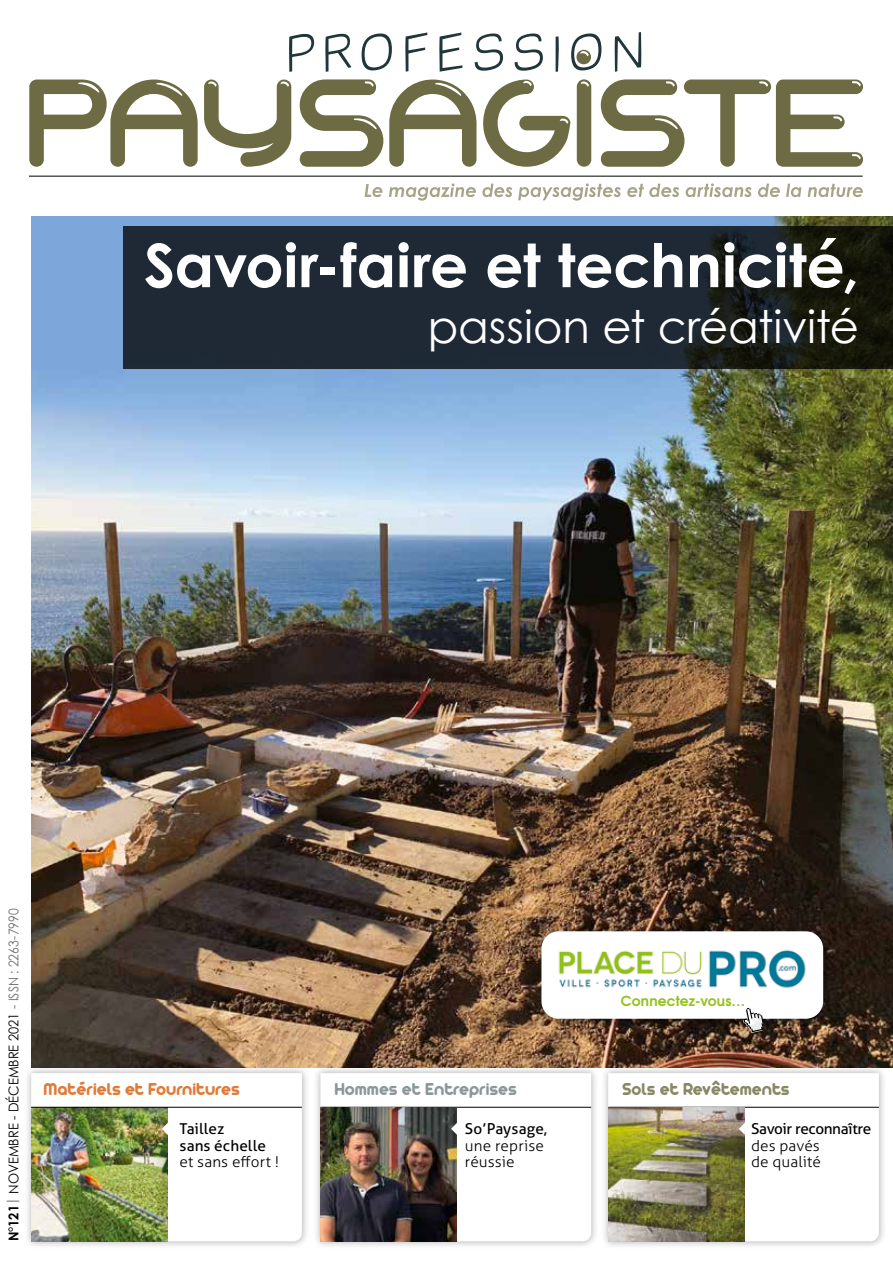
<style>
.page{position:relative;width:893px;height:1263px;background:#fff}
.page>*{position:absolute;margin:0;border:0;box-sizing:border-box;transform-origin:0 0}
.t1{font:700 60px "Century Gothic";letter-spacing:-.005em;color:#fff}
.t2{font:45px "Century Gothic";color:#fff}
.t3{font:18.75px "Arista 2.0";color:#e07a37}
.t4{font:18.75px "Arista 2.0";color:#8a989c}
.t5{font:18.75px "Arista 2.0";color:#898764}
.t6{font:300 15px/16.5px "Aller";letter-spacing:.005em;color:#000}
.t7{font:15px/16.5px "Aller";color:#000}
.t8{font:15px "Aller";letter-spacing:-.025em;color:#000}
.t9{font:700 13.8px "Te X Gyre Adventor";letter-spacing:.01em;color:#94c11a}
.t10{font:13.5px "Century Gothic";color:#000;scale:.95 1}
.s1{font-weight:700}
.s2{font-weight:700;color:#6e6e6e}
.s3{color:#6e6e6e}
</style>
<div class="page">
<img style="left:31px;top:217px;width:862px;height:850px">
<svg style="left:29px;top:79px;width:834px;height:88px"></svg>
<svg style="left:365px;top:183px;width:498px;height:18px"></svg>
<hr style="left:29px;top:176px;width:834px;height:1px;background:#000">
<svg style="left:289px;top:32px;width:352px;height:40px"></svg>
<div style="left:537px;top:927px;width:299px;height:104px;background:#000;opacity:.3"></div>
<div style="left:541px;top:931px;width:282px;height:88px;background:#fff;border-radius:17px"></div>
<img style="left:558px;top:949px;width:248px;height:39px">
<svg style="left:743px;top:1008px;width:21px;height:25px"></svg>
<svg style="left:123px;top:226px;width:770px;height:143px;background:#1d252d"></svg>
<div style="left:24px;top:1065px;width:286px;height:184px;background:#000;opacity:.3"></div>
<svg style="left:31px;top:1073px;width:271px;height:168px"></svg>
<div style="left:601px;top:1065px;width:286px;height:184px;background:#000;opacity:.3"></div>
<svg style="left:608px;top:1073px;width:271px;height:168px"></svg>
<hr style="left:609px;top:1107px;width:270px;height:1px;background:#000">
<div style="left:607px;top:1106px;width:139px;height:137px;background:#000;opacity:.13"></div>
<div style="left:30px;top:1106px;width:140px;height:137px;background:#000;opacity:.13"></div>
<svg style="left:162px;top:1122px;width:7px;height:14px"></svg>
<svg style="left:739px;top:1122px;width:6px;height:13px"></svg>
<hr style="left:31px;top:1107px;width:271px;height:1px;background:#000">
<div style="left:313px;top:1065px;width:286px;height:184px;background:#000;opacity:.3"></div>
<svg style="left:320px;top:1073px;width:271px;height:168px"></svg>
<hr style="left:321px;top:1107px;width:270px;height:1px;background:#000">
<div style="left:319px;top:1106px;width:140px;height:137px;background:#000;opacity:.13"></div>
<svg style="left:451px;top:1122px;width:6px;height:13px"></svg>
<h1 class="t1" style="left:144px;top:228px;width:716px">Savoir-faire et technicité,</h1>
<h2 class="t2" style="left:428px;top:299px;width:433px">passion et créativité</h2>
<p class="t10" style="left:5px;top:1241px;width:352px;rotate:-90deg"><span class="s1">N°121</span><span class="s2">|</span> NOVEMBRE - DÉCEMBRE 2021 <span class="s3">- ISSN : 2263-7990</span></p>
<p class="t9" style="left:621px;top:989px;width:126px">Connectez-vous…</p>
<p class="t3" style="left:44px;top:1078px;width:198px">Matériels et Fournitures</p>
<p class="t4" style="left:334px;top:1078px;width:184px">Hommes et Entreprises</p>
<p class="t5" style="left:622px;top:1078px;width:169px">Sols et Revêtements</p>
<p class="t7" style="left:465px;top:1120px;width:84px">So’Paysage,</p>
<p class="t6" style="left:465px;top:1137px;width:80px">une reprise réussie</p>
<p class="t7" style="left:180px;top:1120px;width:88px">Taillez<br>sans échelle</p>
<p class="t6" style="left:180px;top:1153px;width:101px">et sans effort !</p>
<p class="t8" style="left:751px;top:1119px;width:122px">Savoir reconnaître</p>
<p class="t6" style="left:751px;top:1137px;width:71px">des pavés de qualité</p>
</div>
